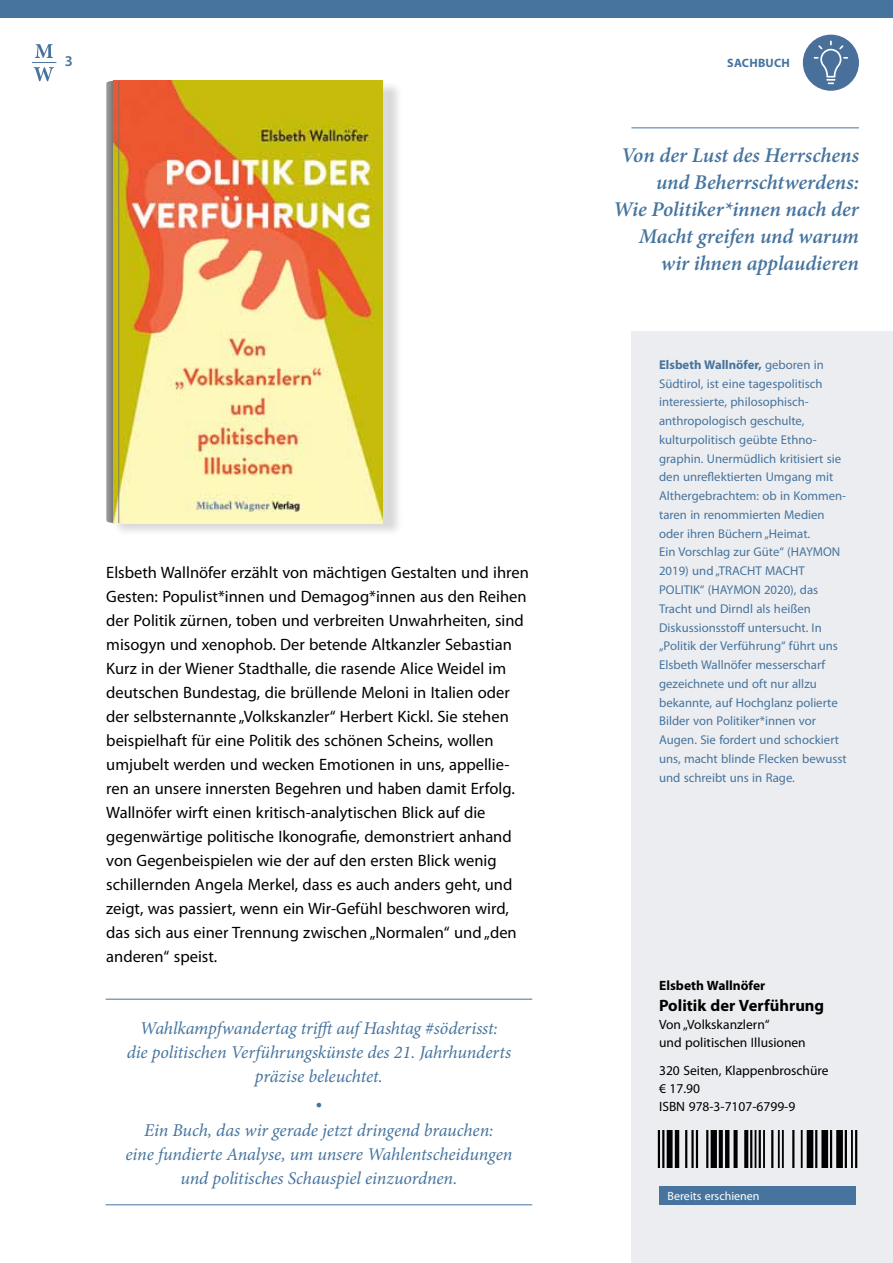
<style>
.page{position:relative;width:893px;height:1263px;background:#fff}
.page>*{position:absolute;margin:0;border:0;box-sizing:border-box;transform-origin:0 0}
.t1{font:italic 600 21px/27px "Minion Pro";letter-spacing:-.005em;color:#46749e;text-align:right}
.t2{font:italic 18px/24px "Minion Pro";letter-spacing:-.005em;color:#46749e;text-align:center}
.t3{font:16.5px/24px "Myriad Pro";color:#000}
.t4{font:700 16.5px "Myriad Pro";color:#000}
.t5{font:600 15px "Myriad Pro";color:#46749e}
.t6{font:13.5px/18px "Myriad Pro";color:#000}
.t7{font:700 13.5px "Myriad Pro";color:#000}
.t8{font:12.75px/18.8px "Myriad Pro";color:#46749e}
.t9{font:700 12.15px "Myriad Pro";letter-spacing:.02em;color:#46749e}
.t10{font:12px "Myriad Pro";color:#fff}
.s1{font-weight:700}
</style>
<div class="page">
<div style="left:631px;top:332px;width:262px;height:931px;background:#ecedf0"></div>
<svg style="left:32px;top:44px;width:24px;height:37px"></svg>
<div style="left:0;top:0;width:893px;height:17px;background:#46749e"></div>
<hr style="left:631px;top:128px;width:228px;height:1px;background:#46749e">
<div style="left:112px;top:80px;width:291px;height:457px;background:#000;opacity:.15"></div>
<svg style="left:106px;top:81px;width:8px;height:442px"></svg>
<img style="left:114px;top:81px;width:269px;height:442px">
<hr style="left:118px;top:81px;width:1px;height:442px;background:#706f6f">
<img style="left:657px;top:1130px;width:201px;height:38px">
<div style="left:659px;top:1186px;width:197px;height:19px;background:#46749e"></div>
<hr style="left:106px;top:999px;width:426px;height:1px;background:#46749e">
<hr style="left:106px;top:1204px;width:426px;height:1px;background:#46749e">
<div style="left:804px;top:35px;width:54px;height:55px;background:#49709b;border-radius:50%"></div>
<div style="left:803px;top:35px;width:56px;height:56px;border:2px solid #49709b;border-radius:50%"></div>
<svg style="left:814px;top:41px;width:34px;height:43px"></svg>
<p class="t5" style="left:65px;top:52px;width:10px">3</p>
<p class="t3" style="left:106px;top:561px;width:424px">Elsbeth Wallnöfer erzählt von mächtigen Gestalten und ihren Gesten: Populist*innen und Demagog*innen aus den Reihen der Politik zürnen, toben und verbreiten Unwahrheiten, sind misogyn und xenophob. Der betende Altkanzler Sebastian Kurz in der Wiener Stadthalle, die rasende Alice Weidel im deutschen Bundestag, die brüllende Meloni in Italien oder der selbsternannte „Volkskanzler“ Herbert Kickl. Sie stehen beispielhaft für eine Politik des schönen Scheins, wollen umjubelt werden und wecken Emotionen in uns, appellie&shy;ren an unsere innersten Begehren und haben damit Erfolg.<br>Wallnöfer wirft einen kritisch-analytischen Blick auf die gegenwärtige politische Ikonografie, demonstriert anhand von Gegenbeispielen wie der auf den ersten Blick wenig schillernden Angela Merkel, dass es auch anders geht, und zeigt, was passiert, wenn ein Wir-Gefühl beschworen wird, das sich aus einer Trennung zwischen „Normalen“ und „den anderen“ speist.</p>
<p class="t2" style="left:127px;top:1016px;width:386px">Wahlkampfwandertag trifft auf Hashtag #söderisst:<br>die politischen Verführungskünste des 21. Jahrhunderts präzise beleuchtet.</p>
<p class="t2" style="left:144px;top:1089px;width:351px;line-height:27px">•<br>Ein Buch, das wir gerade jetzt dringend brauchen:</p>
<p class="t2" style="left:125px;top:1142px;width:389px">eine fundierte Analyse, um unsere Wahlentscheidungen und politisches Schauspiel einzuordnen.</p>
<p class="t9" style="left:727px;top:56px;width:64px">sachbuch</p>
<p class="t1" style="left:613px;top:142px;width:247px">Von der Lust des Herrschens und Beherrschtwerdens:<br>Wie Politiker*innen nach der<br>Macht greifen und warum wir ihnen applaudieren</p>
<p class="t8" style="left:659px;top:355px;width:189px"><span class="s1">Elsbeth Wallnöfer,</span> geboren in<br>Südtirol, ist eine tagespolitisch interessierte, philosophisch&shy;anthropologisch geschulte, kulturpolitisch geübte Ethno&shy;graphin. Unermüdlich kritisiert sie den unreflektierten Umgang mit<br>Althergebrachtem: ob in Kommen&shy;taren in renommierten Medien oder ihren Büchern „Heimat.<br>Ein Vorschlag zur Güte“ (HAYMON<br>2019) und „TRACHT MACHT<br>POLITIK“ (HAYMON 2020), das<br>Tracht und Dirndl als heißen<br>Diskussionsstoff untersucht. In „Politik der Verführung“ führt uns<br>Elsbeth Wallnöfer messerscharf gezeichnete und oft nur allzu bekannte, auf Hochglanz polierte<br>Bilder von Politiker*innen vor<br>Augen. Sie fordert und schockiert uns, macht blinde Flecken bewusst und schreibt uns in Rage.</p>
<p class="t7" style="left:659px;top:978px;width:108px">Elsbeth Wallnöfer</p>
<p class="t4" style="left:659px;top:996px;width:167px">Politik der Verführung</p>
<p class="t6" style="left:659px;top:1016px;width:148px">Von „Volkskanzlern“<br>und politischen Illusionen</p>
<p class="t6" style="left:659px;top:1062px;width:171px">320 Seiten, Klappenbroschüre € 17.90<br>ISBN 978-3-7107-6799-9</p>
<p class="t10" style="left:668px;top:1190px;width:93px">Bereits erschienen</p>
</div>
